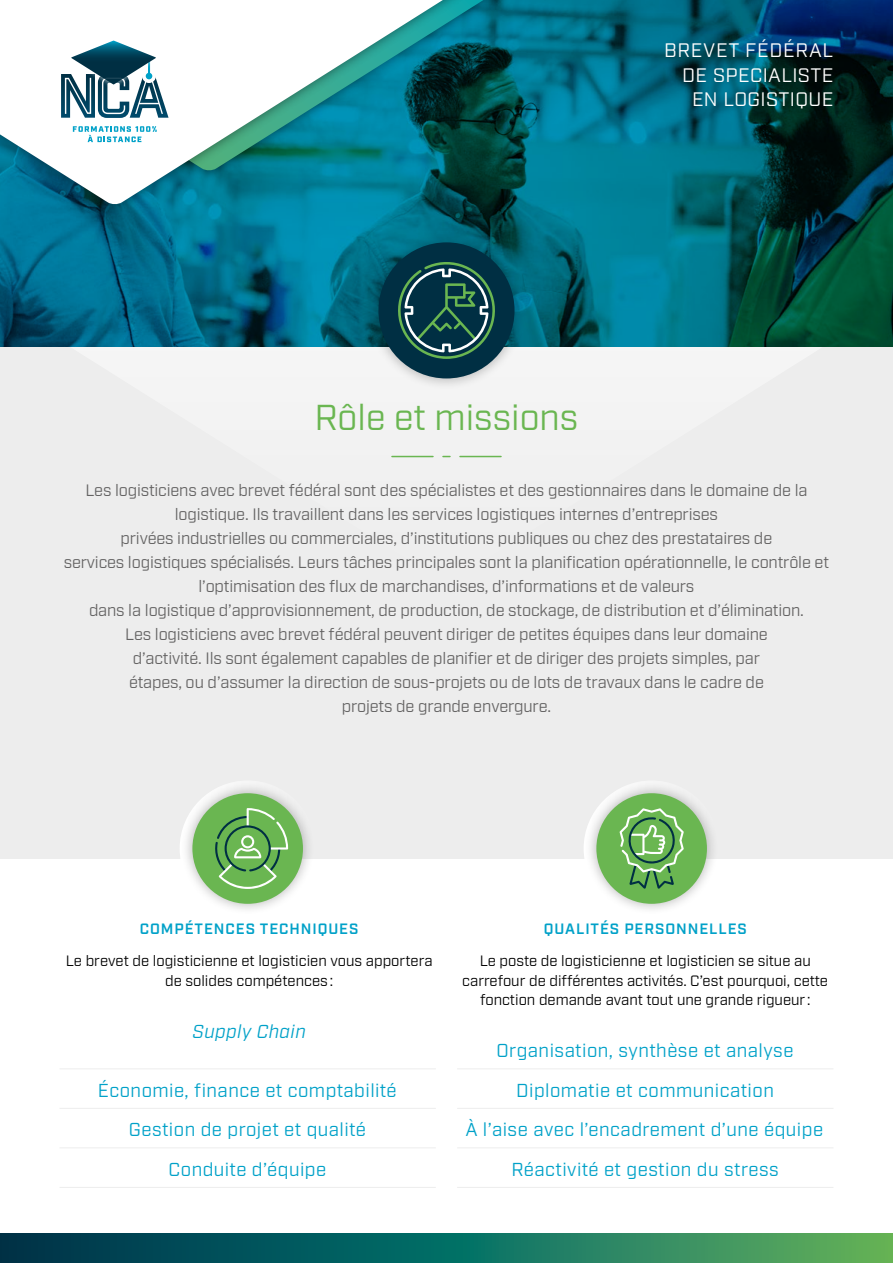
<style>
.page{position:relative;width:893px;height:1263px;background:#fff}
.page>*{position:absolute;margin:0;border:0;box-sizing:border-box;transform-origin:0 0}
.t1{font:36px "Industry";color:#6ab651}
.t2{font:19.5px/24.8px "Industry";letter-spacing:.015em;color:#fff;text-align:right}
.t3{font:18.75px/39.5px "Industry";letter-spacing:.025em;color:#00a1c8;text-align:center}
.t4{font:italic 18.75px "Industry";letter-spacing:.025em;color:#00a1c8}
.t5{font:16.5px/24px "Industry";letter-spacing:-.01em;color:#646363;text-align:center}
.t6{font:15px/19.5px "Industry";color:#000;text-align:center}
.t7{font:600 15px "Industry";letter-spacing:.06em;color:#00a1c8}
</style>
<div class="page">
<div style="left:0;top:347px;width:893px;height:512px;background:#ededed"></div>
<div style="left:181px;top:781px;width:134px;height:134px;background:#000;opacity:.3"></div>
<div style="left:192px;top:793px;width:111px;height:111px;background:#6ab651;border-radius:50%"></div>
<svg style="left:215px;top:808px;width:73px;height:81px"></svg>
<div style="left:584px;top:781px;width:135px;height:134px;background:#000;opacity:.3"></div>
<div style="left:596px;top:793px;width:111px;height:111px;background:#6ab651;border-radius:50%"></div>
<svg style="left:620px;top:808px;width:64px;height:81px"></svg>
<img style="left:0;top:0;width:893px;height:347px">
<div style="left:367px;top:230px;width:159px;height:160px;background:#000;opacity:.3"></div>
<div style="left:378px;top:242px;width:136px;height:136px;background:#002f43;border-radius:50%"></div>
<svg style="left:396px;top:260px;width:101px;height:99px"></svg>
<hr style="left:392px;top:456px;width:41px;height:1px;background:#6ab651">
<hr style="left:460px;top:456px;width:41px;height:1px;background:#6ab651">
<hr style="left:457px;top:1068px;width:376px;height:1px;background:#ededed">
<hr style="left:457px;top:1108px;width:376px;height:1px;background:#ededed">
<hr style="left:457px;top:1147px;width:376px;height:1px;background:#ededed">
<hr style="left:457px;top:1187px;width:376px;height:1px;background:#ededed">
<hr style="left:60px;top:1068px;width:376px;height:1px;background:#ededed">
<hr style="left:60px;top:1108px;width:376px;height:1px;background:#ededed">
<hr style="left:60px;top:1147px;width:376px;height:1px;background:#ededed">
<hr style="left:60px;top:1187px;width:376px;height:1px;background:#ededed">
<div style="left:0;top:0;width:709px;height:216px;background:#000;opacity:.5"></div>
<svg style="left:0;top:0;width:699px;height:205px"></svg>
<svg style="left:73px;top:126px;width:84px;height:16px"></svg>
<img style="left:65px;top:34px;width:97px;height:7px">
<svg style="left:61px;top:41px;width:108px;height:77px"></svg>
<svg style="left:0;top:1233px;width:893px;height:30px;background:#1b6f5c"></svg>
<p class="t2" style="left:664px;top:38px;width:171px">BREVET FÉDÉRAL<br>DE SPECIALISTE<br>EN LOGISTIQUE</p>
<h1 class="t1" style="left:315px;top:396px;width:265px">Rôle et missions</h1>
<p class="t5" style="left:64px;top:479px;width:767px">Les logisticiens avec brevet fédéral sont des spécialistes et des gestionnaires dans le domaine de la logistique. Ils travaillent dans les services logistiques internes d’entreprises<br>privées industrielles ou commerciales, d’institutions publiques ou chez des prestataires de<br>services logistiques spécialisés. Leurs tâches principales sont la planification opérationnelle, le contrôle et l’optimisation des flux de marchandises, d’informations et de valeurs<br>dans la logistique d’approvisionnement, de production, de stockage, de distribution et d’élimination.<br>Les logisticiens avec brevet fédéral peuvent diriger de petites équipes dans leur domaine<br>d’activité. Ils sont également capables de planifier et de diriger des projets simples, par<br>étapes, ou d’assumer la direction de sous-projets ou de lots de travaux dans le cadre de<br>projets de grande envergure.</p>
<p class="t7" style="left:140px;top:920px;width:220px">COMPÉTENCES TECHNIQUES</p>
<p class="t6" style="left:66px;top:951px;width:368px">Le brevet de logisticienne et logisticien vous apportera de solides compétences :</p>
<p class="t4" style="left:192px;top:1020px;width:115px">Supply Chain</p>
<p class="t3" style="left:98px;top:1071px;width:300px">Économie, finance et comptabilité<br>Gestion de projet et qualité<br>Conduite d’équipe</p>
<p class="t7" style="left:544px;top:920px;width:204px">QUALITÉS PERSONNELLES</p>
<p class="t6" style="left:462px;top:951px;width:367px">Le poste de logisticienne et logisticien se situe au carrefour de différentes activités. C’est pourquoi, cette fonction demande avant tout une grande rigueur:</p>
<p class="t3" style="left:466px;top:1031px;width:359px">Organisation, synthèse et analyse Diplomatie et communication<br>À l’aise avec l’encadrement d’une équipe Réactivité et gestion du stress</p>
</div>
